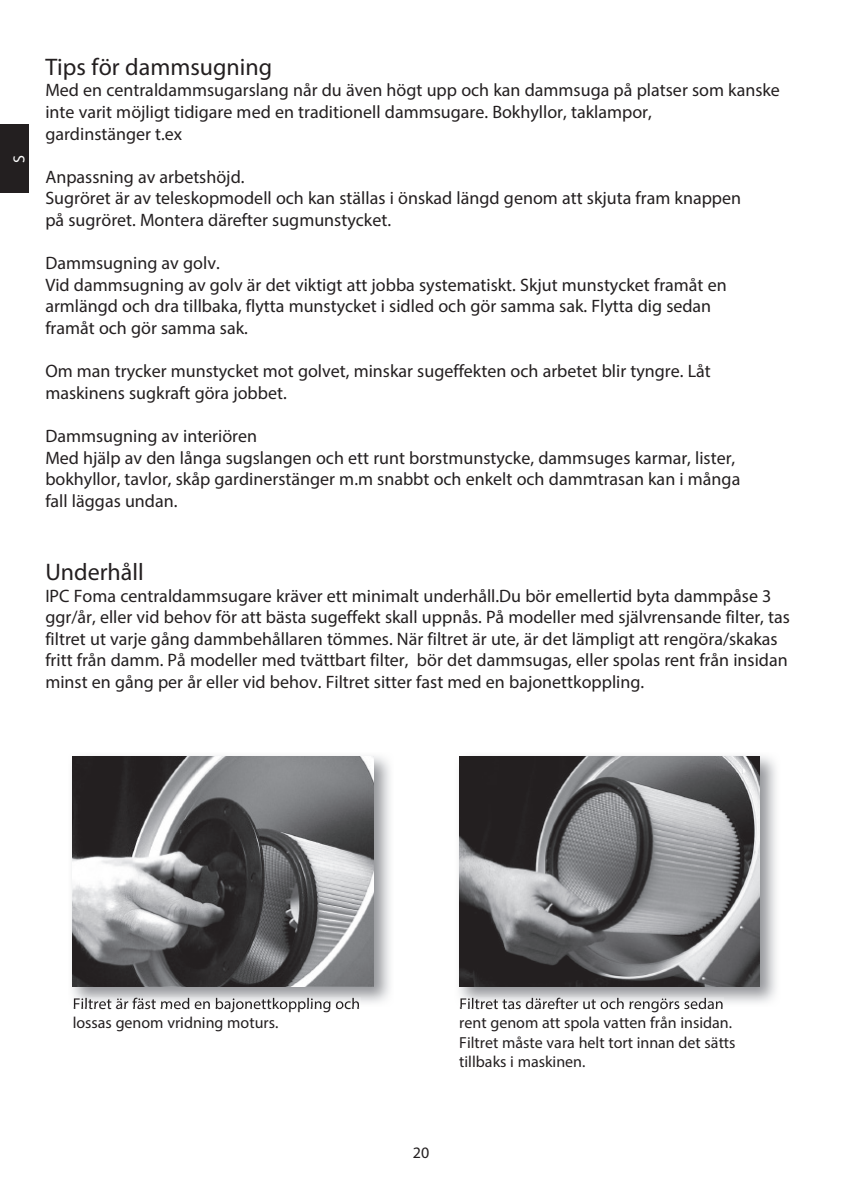
<style>
.page{position:relative;width:842px;height:1191px;background:#fff}
.page>*{position:absolute;margin:0;border:0;box-sizing:border-box;transform-origin:0 0}
.t1{font:24px "Myriad Pro";color:#231f20}
.t2{font:18px/21.6px "Myriad Pro";color:#231f20}
.t3{font:16px/19.2px "Myriad Pro";color:#231f20}
.t4{font:16px "Myriad Pro";color:#fff}
</style>
<div class="page">
<div style="left:0;top:125px;width:28px;height:68px;background:#231f20"></div>
<img style="left:459px;top:756px;width:317px;height:247px">
<img style="left:460px;top:997px;width:264px;height:9px">
<img style="left:459px;top:756px;width:301px;height:230px">
<img style="left:72px;top:756px;width:318px;height:250px">
<img style="left:74px;top:997px;width:286px;height:9px">
<img style="left:73px;top:756px;width:300px;height:230px">
<p class="t4" style="left:9px;top:163px;width:9px;rotate:-90deg">S</p>
<h1 class="t1" style="left:45px;top:52px;width:228px">Tips för dammsugning</h1>
<p class="t2" style="left:45px;top:79px;width:736px">Med en centraldammsugarslang når du även högt upp och kan dammsuga på platser som kanske inte varit möjligt tidigare med en traditionell dammsugare. Bokhyllor, taklampor,<br>gardinstänger t.ex</p>
<p class="t2" style="left:45px;top:166px;width:697px">Anpassning av arbetshöjd.<br>Sugröret är av teleskopmodell och kan ställas i önskad längd genom att skjuta fram knappen på sugröret. Montera därefter sugmunstycket.</p>
<p class="t2" style="left:45px;top:252px;width:683px">Dammsugning av golv.<br>Vid dammsugning av golv är det viktigt att jobba systematiskt. Skjut munstycket framåt en armlängd och dra tillbaka, flytta munstycket i sidled och gör samma sak. Flytta dig sedan framåt och gör samma sak.</p>
<p class="t2" style="left:45px;top:360px;width:667px">Om man trycker munstycket mot golvet, minskar sugeffekten och arbetet blir tyngre. Låt maskinens sugkraft göra jobbet.</p>
<p class="t2" style="left:45px;top:425px;width:696px">Dammsugning av interiören<br>Med hjälp av den långa sugslangen och ett runt borstmunstycke, dammsuges karmar, lister, bokhyllor, tavlor, skåp gardinerstänger m.m snabbt och enkelt och dammtrasan kan i många fall läggas undan.</p>
<h1 class="t1" style="left:45px;top:557px;width:100px">Underhåll</h1>
<p class="t2" style="left:45px;top:584px;width:746px">IPC Foma centraldammsugare kräver ett minimalt underhåll.Du bör emellertid byta dammpåse 3 ggr/år, eller vid behov för att bästa sugeffekt skall uppnås. På modeller med självrensande filter, tas filtret ut varje gång dammbehållaren tömmes. När filtret är ute, är det lämpligt att rengöra/skakas fritt från damm. På modeller med tvättbart filter, bör det dammsugas, eller spolas rent från insidan minst en gång per år eller vid behov. Filtret sitter fast med en bajonettkoppling.</p>
<p class="t3" style="left:73px;top:994px;width:289px">Filtret är fäst med en bajonettkoppling och lossas genom vridning moturs.</p>
<p class="t3" style="left:459px;top:994px;width:278px">Filtret tas därefter ut och rengörs sedan rent genom att spola vatten från insidan.<br>Filtret måste vara helt tort innan det sätts tillbaks i maskinen.</p>
<p class="t3" style="left:413px;top:1142px;width:18px">20</p>
</div>
